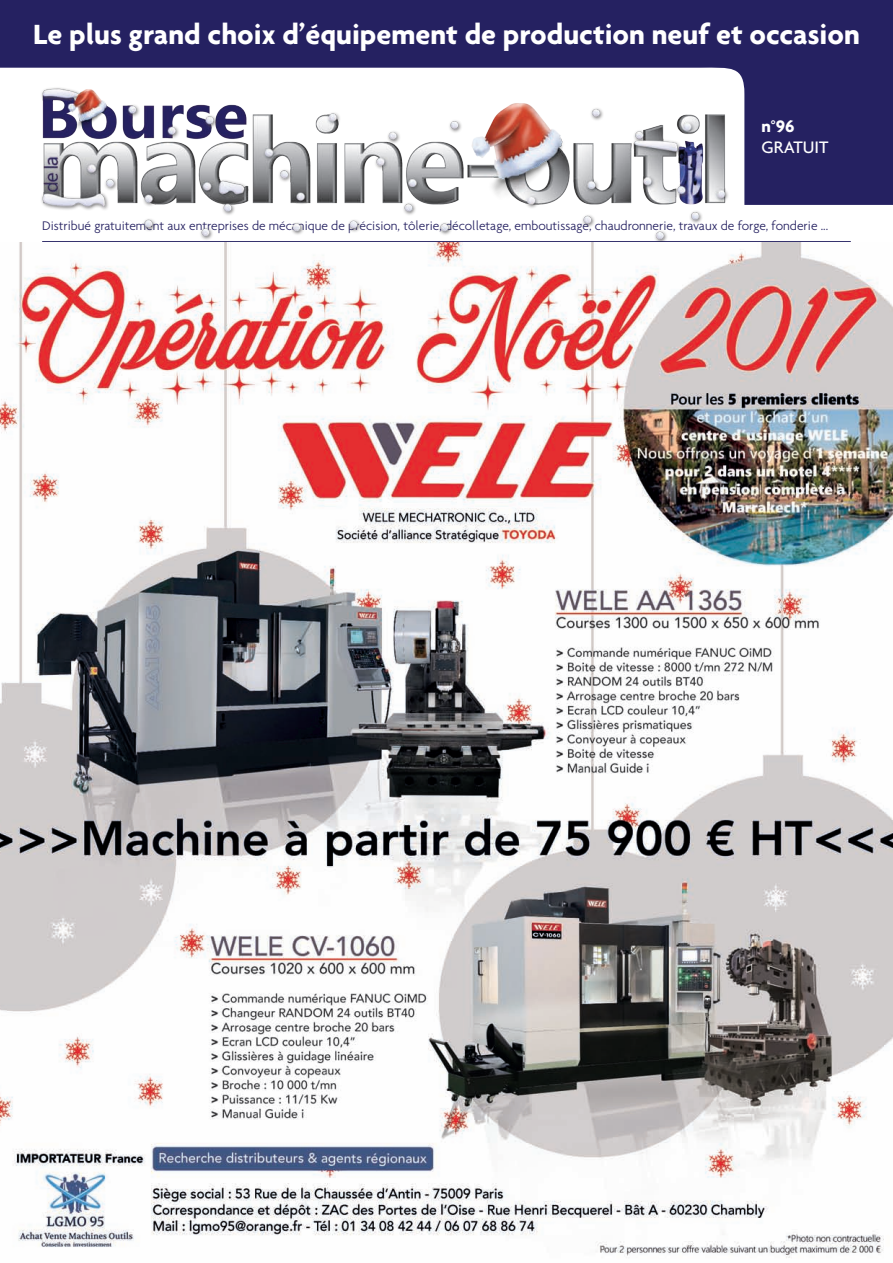
<style>
.page{position:relative;width:893px;height:1263px;background:#fff}
.page>*{position:absolute;margin:0;border:0;box-sizing:border-box;transform-origin:0 0}
.t1{font:700 30px "Agenda";color:#fff}
.t2{font:500 18px "Agenda";color:#fff}
.t3{font:700 18px "Agenda";color:#fff}
.t4{font:300 13.5px "Agenda";color:#252161}
</style>
<div class="page">
<div style="left:0;top:0;width:892px;height:205px;background:#252161"></div>
<hr style="left:42px;top:241px;width:808px;height:1px;background:#252161">
<img style="left:36px;top:67px;width:703px;height:175px">
<img style="left:0;top:242px;width:892px;height:1016px">
<h1 class="t1" style="left:33px;top:16px;width:827px">Le plus grand choix d’équipement de production neuf et occasion</h1>
<h2 class="t3" style="left:761px;top:115px;width:35px">n°96</h2>
<h2 class="t2" style="left:761px;top:137px;width:68px">GRATUIT</h2>
<p class="t4" style="left:42px;top:218px;width:787px">Distribué gratuitement aux entreprises de mécanique de précision, tôlerie, décolletage, emboutissage, chaudronnerie, travaux de forge, fonderie ...</p>
</div>
